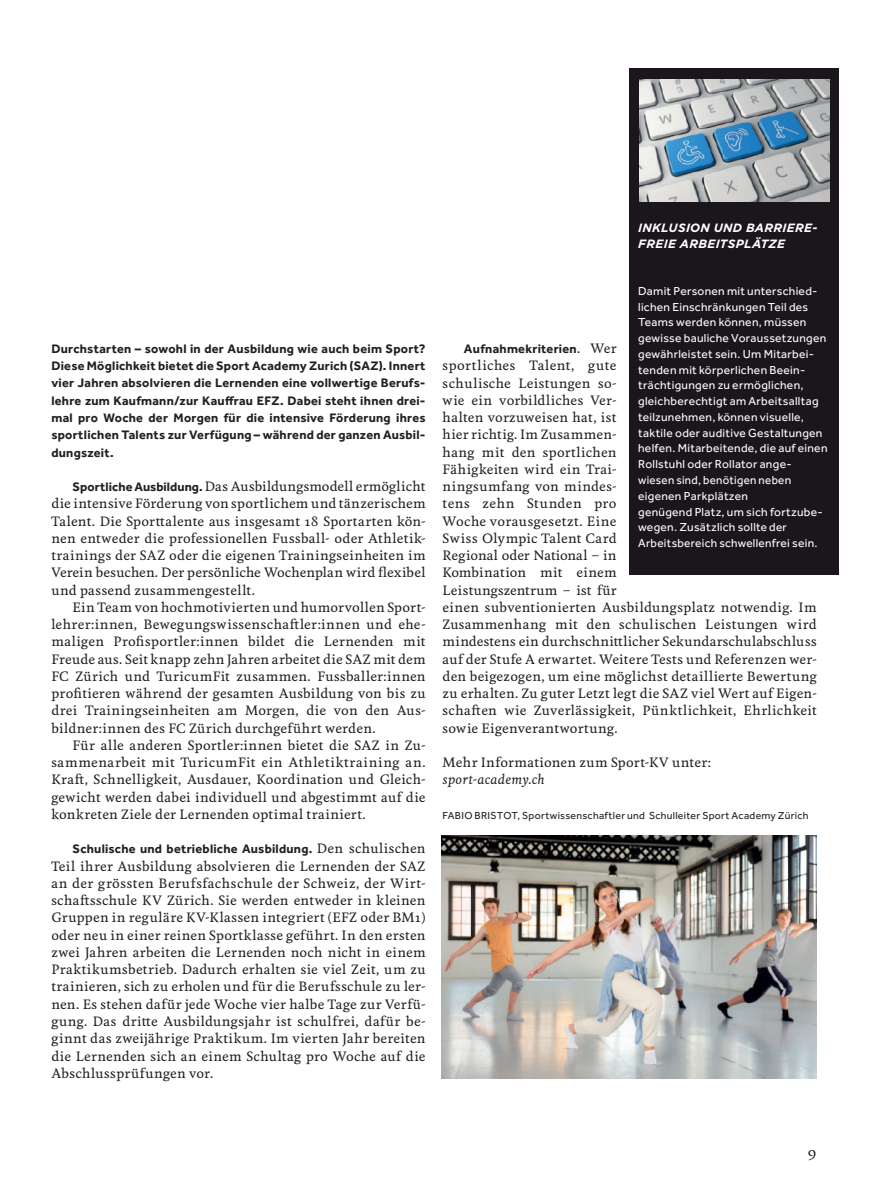
<style>
.page{position:relative;width:893px;height:1191px;background:#fff}
.page>*{position:absolute;margin:0;border:0;box-sizing:border-box;transform-origin:0 0}
.t1{font:500 13.5px "Feijoa";color:#231f20}
.t2{font:500 12.75px/17.2px "Feijoa";letter-spacing:.025em;color:#231f20;text-align:justify}
.t3{font:700 12.75px/17.2px "Effra";letter-spacing:.02em;color:#231f20;text-align:justify}
.t4{font:italic 500 12.75px "Feijoa";letter-spacing:.03em;color:#231f20}
.t5{font:12px/15.8px "Effra";letter-spacing:.025em;color:#fff}
.t6{font:italic 700 12px/15.8px "Gotham";letter-spacing:.025em;color:#fff}
.t7{font:10.5px "Effra";letter-spacing:.03em;color:#231f20}
.s1{font-family:"Effra";font-weight:700}
.s2{font-family:"Feijoa";font-weight:500}
</style>
<div class="page">
<div style="left:629px;top:68px;width:210px;height:506px;background:#1b151c"></div>
<img style="left:639px;top:79px;width:190px;height:122px">
<img style="left:442px;top:836px;width:374px;height:242px">
<p class="t3" style="left:51px;top:340px;width:376px">Durchstarten – sowohl in der Ausbildung wie auch beim Sport?<br>Diese Möglichkeit bietet die Sport Academy Zurich (SAZ). Innert vier Jahren absolvieren die Lernenden eine vollwertige Berufs&shy;lehre zum Kaufmann/zur Kauffrau EFZ. Dabei steht ihnen drei&shy;mal pro Woche der Morgen für die intensive Förderung ihres sportlichen Talents zur Verfügung – während der ganzen Ausbil&shy;dungszeit.</p>
<p class="t2" style="left:51px;top:478px;width:376px;text-indent:21px"><span class="s1">Sportliche Ausbildung.</span> Das Ausbildungsmodell ermöglicht die intensive Förderung von sportlichem und tänzerischem Talent. Die Sporttalente aus insgesamt 18 Sportarten kön&shy;nen entweder die professionellen Fussball- oder Athletik&shy;trainings der SAZ oder die eigenen Trainingseinheiten im Verein besuchen. Der persönliche Wochenplan wird flexibel und passend zusammengestellt.</p>
<p class="t2" style="left:51px;top:599px;width:376px;text-indent:21px">Ein Team von hochmotivierten und humorvollen Sport&shy;lehrer:innen, Bewegungswissenschaftler:innen und ehe&shy;maligen Profisportler:innen bildet die Lernenden mit Freude aus. Seit knapp zehn Jahren arbeitet die SAZ mit dem FC Zürich und TuricumFit zusammen. Fussballer:innen profitieren während der gesamten Ausbildung von bis zu drei Trainingseinheiten am Morgen, die von den Aus&shy;bildner:innen des FC Zürich durchgeführt werden.</p>
<p class="t2" style="left:51px;top:737px;width:376px;text-indent:21px">Für alle anderen Sportler:innen bietet die SAZ in Zu&shy;sammenarbeit mit TuricumFit ein Athletiktraining an.<br>Kraft, Schnelligkeit, Ausdauer, Koordination und Gleich&shy;gewicht werden dabei individuell und abgestimmt auf die konkreten Ziele der Lernenden optimal trainiert.</p>
<p class="t3" style="left:73px;top:840px;width:354px">Schulische und betriebliche Ausbildung. <span class="s2">Den schulischen</span></p>
<p class="t2" style="left:51px;top:857px;width:376px">Teil ihrer Ausbildung absolvieren die Lernenden der SAZ an der grössten Berufsfachschule der Schweiz, der Wirt&shy;schaftsschule KV Zürich. Sie werden entweder in kleinen Gruppen in reguläre KV-Klassen integriert (EFZ oder BM1) oder neu in einer reinen Sportklasse geführt. In den ersten zwei Jahren arbeiten die Lernenden noch nicht in einem Praktikumsbetrieb. Dadurch erhalten sie viel Zeit, um zu trainieren, sich zu erholen und für die Berufsschule zu ler&shy;nen. Es stehen dafür jede Woche vier halbe Tage zur Verfü&shy;gung. Das dritte Ausbildungsjahr ist schulfrei, dafür be&shy;ginnt das zweijährige Praktikum. Im vierten Jahr bereiten die Lernenden sich an einem Schultag pro Woche auf die Abschlussprüfungen vor.</p>
<p class="t6" style="left:638px;top:220px;width:181px">INKLUSION UND BARRIERE-<br>FREIE ARBEITSPLÄTZE</p>
<p class="t5" style="left:638px;top:283px;width:191px">Damit Personen mit unterschied&shy;lichen Einschränkungen Teil des<br>Teams werden können, müssen gewisse bauliche Voraussetzungen gewährleistet sein. Um Mitarbei&shy;tenden mit körperlichen Beein&shy;trächtigungen zu ermöglichen, gleichberechtigt am Arbeitsalltag teilzunehmen, können visuelle, taktile oder auditive Gestaltungen helfen. Mitarbeitende, die auf einen<br>Rollstuhl oder Rollator ange&shy;wiesen sind, benötigen neben eigenen Parkplätzen<br>genügend Platz, um sich fortzube&shy;wegen. Zusätzlich sollte der<br>Arbeitsbereich schwellenfrei sein.</p>
<p class="t3" style="left:464px;top:340px;width:154px">Aufnahmekriterien<span class="s2">. Wer</span></p>
<p class="t2" style="left:443px;top:357px;width:376px;text-align:left">sportliches Talent, gute<br>schulische Leistungen so-<br>wie ein vorbildliches Ver-<br>halten vorzuweisen hat, ist<br>hier richtig. Im Zusammen-<br>hang mit den sportlichen<br>Fähigkeiten wird ein Trai-<br>ningsumfang von mindes-<br>tens zehn Stunden pro<br>Woche vorausgesetzt. Eine<br>Swiss Olympic Talent Card<br>Regional oder National ‒ in<br>Kombination mit einem<br>Leistungszentrum ‒ ist für<br>einen subventionierten Ausbildungsplatz notwendig. Im Zusammenhang mit den schulischen Leistungen wird mindestens ein durchschnittlicher Sekundarschulabschluss auf der Stufe A erwartet. Weitere Tests und Referenzen wer&shy;den beigezogen, um eine möglichst detaillierte Bewertung zu erhalten. Zu guter Letzt legt die SAZ viel Wert auf Eigen&shy;schaften wie Zuverlässigkeit, Pünktlichkeit, Ehrlichkeit sowie Eigenverantwortung.</p>
<p class="t2" style="left:443px;top:754px;width:270px">Mehr Informationen zum Sport-KV unter:</p>
<p class="t4" style="left:443px;top:771px;width:103px">sport-academy.ch</p>
<p class="t7" style="left:443px;top:809px;width:367px">FABIO BRISTOT, Sportwissenschaftler und Schulleiter Sport Academy Zürich</p>
<p class="t1" style="left:808px;top:1143px;width:10px">9</p>
</div>
